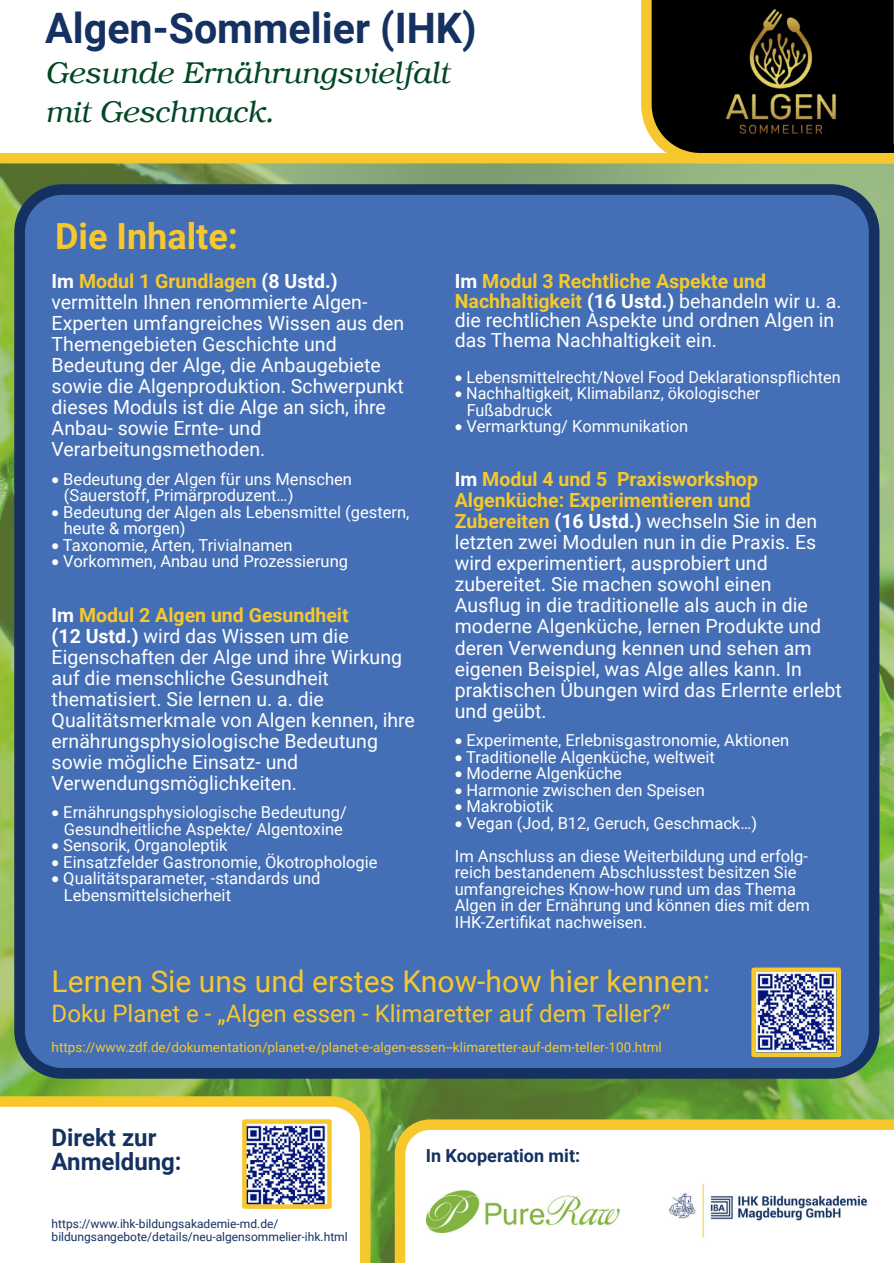
<style>
.page{position:relative;width:894px;height:1263px;background:#fff}
.page>*{position:absolute;margin:0;border:0;box-sizing:border-box;transform-origin:0 0}
.t1{font:700 42px "Roboto";color:#153161}
.t2{font:700 36px "Roboto";color:#f6c82d}
.t3{font:30px "Roboto";color:#f6c82d}
.t4{font:italic 300 30px/39.6px "Bookman";color:#004824}
.t5{font:24px "Roboto";color:#f6c82d}
.t6{font:700 24px/24px "Roboto";color:#153161}
.t7{font:19.5px/21px "Roboto";color:#fff}
.t8{font:700 18px "Roboto";color:#153161}
.t9{font:16.5px/16.5px "Roboto";color:#fff}
.t10{font:13.5px "Roboto";color:#f6c82d}
.t11{font:12px/13.5px "Roboto";color:#153161}
.s1{font-weight:700}
.s2{font-weight:700;color:#f6c82d}
</style>
<div class="page">
<div style="left:0;top:0;width:893px;height:1263px;background:#85b340;opacity:.57"></div>
<svg style="left:0;top:1096px;width:370px;height:167px"></svg>
<div style="left:14px;top:184px;width:865px;height:895px;background:#446fb6;border:11px solid #153161;border-radius:43px"></div>
<img style="left:756px;top:973px;width:79px;height:79px">
<div style="left:751px;top:967px;width:89px;height:90px;border:4px solid #f6c82d"></div>
<svg style="left:0;top:0;width:641px;height:163px"></svg>
<svg style="left:641px;top:0;width:252px;height:163px;background:#816a20"></svg>
<img style="left:668px;top:0;width:225px;height:143px">
<svg style="left:394px;top:1119px;width:499px;height:144px"></svg>
<img style="left:658px;top:1177px;width:213px;height:67px">
<img style="left:247px;top:1125px;width:79px;height:79px">
<div style="left:242px;top:1119px;width:89px;height:90px;border:4px solid #f6c82d"></div>
<img style="left:426px;top:1190px;width:193px;height:42px">
<h1 class="t1" style="left:45px;top:12px;width:432px">Algen-Sommelier (IHK)</h1>
<h3 class="t4" style="left:45px;top:56px;width:405px">Gesunde Ernährungsvielfalt mit Geschmack.</h3>
<h2 class="t2" style="left:55px;top:222px;width:184px">Die Inhalte:</h2>
<p class="t7" style="left:52px;top:273px;width:354px"><span class="s1">Im</span> <span class="s2">Modul 1 Grundlagen</span> <span class="s1">(8 Ustd.) </span>vermitteln Ihnen renommierte Algen-Experten umfangreiches Wissen aus den Themengebieten Geschichte und Bedeutung der Alge, die Anbaugebiete sowie die Algenproduktion. Schwerpunkt dieses Moduls ist die Alge an sich, ihre Anbau- sowie Ernte- und Verarbeitungsmethoden.</p>
<p class="t9" style="left:63px;top:473px;width:348px">Bedeutung der Algen für uns Menschen (Sauerstoff, Primärproduzent…)<br>Bedeutung der Algen als Lebensmittel (gestern, heute &amp; morgen)<br>Taxonomie, Arten, Trivialnamen<br>Vorkommen, Anbau und Prozessierung</p>
<p class="t7" style="left:52px;top:606px;width:364px"><span class="s1">Im</span> <span class="s2">Modul 2 Algen und Gesundheit<br></span><span class="s1">(12 Ustd.)</span> wird das Wissen um die Eigenschaften der Alge und ihre Wirkung auf die menschliche Gesundheit thematisiert. Sie lernen u. a. die Qualitätsmerkmale von Algen kennen, ihre ernährungsphysiologische Bedeutung sowie mögliche Einsatz- und Verwendungsmöglichkeiten.</p>
<p class="t9" style="left:63px;top:806px;width:316px">Ernährungsphysiologische Bedeutung/ Gesundheitliche Aspekte/ Algentoxine Sensorik, Organoleptik<br>Einsatzfelder Gastronomie, Ökotrophologie Qualitätsparameter, -standards und Lebensmittelsicherheit</p>
<p class="t7" style="left:454px;top:273px;width:388px;line-height:19.5px"><span class="s1">Im</span> <span class="s2">Modul 3 Rechtliche Aspekte und Nachhaltigkeit</span> <span class="s1">(16 Ustd.)</span> behandeln wir u. a. die rechtlichen Aspekte und ordnen Algen in das Thema Nachhaltigkeit ein.</p>
<p class="t9" style="left:466px;top:370px;width:375px">Lebensmittelrecht/Novel Food Deklarationspflichten Nachhaltigkeit, Klimabilanz, ökologischer Fußabdruck<br>Vermarktung/ Kommunikation</p>
<p class="t7" style="left:454px;top:471px;width:388px"><span class="s1">Im</span> <span class="s2">Modul 4 und 5 Praxisworkshop Algenküche: Experimentieren und Zubereiten</span> <span class="s1">(16 Ustd.)</span> wechseln Sie in den letzten zwei Modulen nun in die Praxis. Es wird experimentiert, ausprobiert und zubereitet. Sie machen sowohl einen Ausflug in die traditionelle als auch in die moderne Algenküche, lernen Produkte und deren Verwendung kennen und sehen am eigenen Beispiel, was Alge alles kann. In praktischen Übungen wird das Erlernte erlebt und geübt.</p>
<p class="t9" style="left:466px;top:734px;width:324px">Experimente, Erlebnisgastronomie, Aktionen<br>Traditionelle Algenküche, weltweit<br>Moderne Algenküche<br>Harmonie zwischen den Speisen<br>Makrobiotik<br>Vegan (Jod, B12, Geruch, Geschmack…)</p>
<p class="t9" style="left:454px;top:849px;width:356px">Im Anschluss an diese Weiterbildung und erfolg&shy;reich bestandenem Abschlusstest besitzen Sie umfangreiches Know-how rund um das Thema Algen in der Ernährung und können dies mit dem IHK-Zertifikat nachweisen.</p>
<h3 class="t3" style="left:52px;top:970px;width:660px">Lernen Sie uns und erstes Know-how hier kennen:</h3>
<p class="t5" style="left:52px;top:1004px;width:620px">Doku Planet e - „Algen essen - Klimaretter auf dem Teller?“</p>
<p class="t10" style="left:52px;top:1042px;width:611px">https://www.zdf.de/dokumentation/planet-e/planet-e-algen-essen--klimaretter-auf-dem-teller-100.html</p>
<p class="t6" style="left:52px;top:1128px;width:132px">Direkt zur<br>Anmeldung:</p>
<p class="t11" style="left:52px;top:1218px;width:297px">https://www.ihk-bildungsakademie-md.de/ bildungsangebote/details/neu-algensommelier-ihk.html</p>
<p class="t8" style="left:425px;top:1148px;width:156px">In Kooperation mit:</p>
</div>
